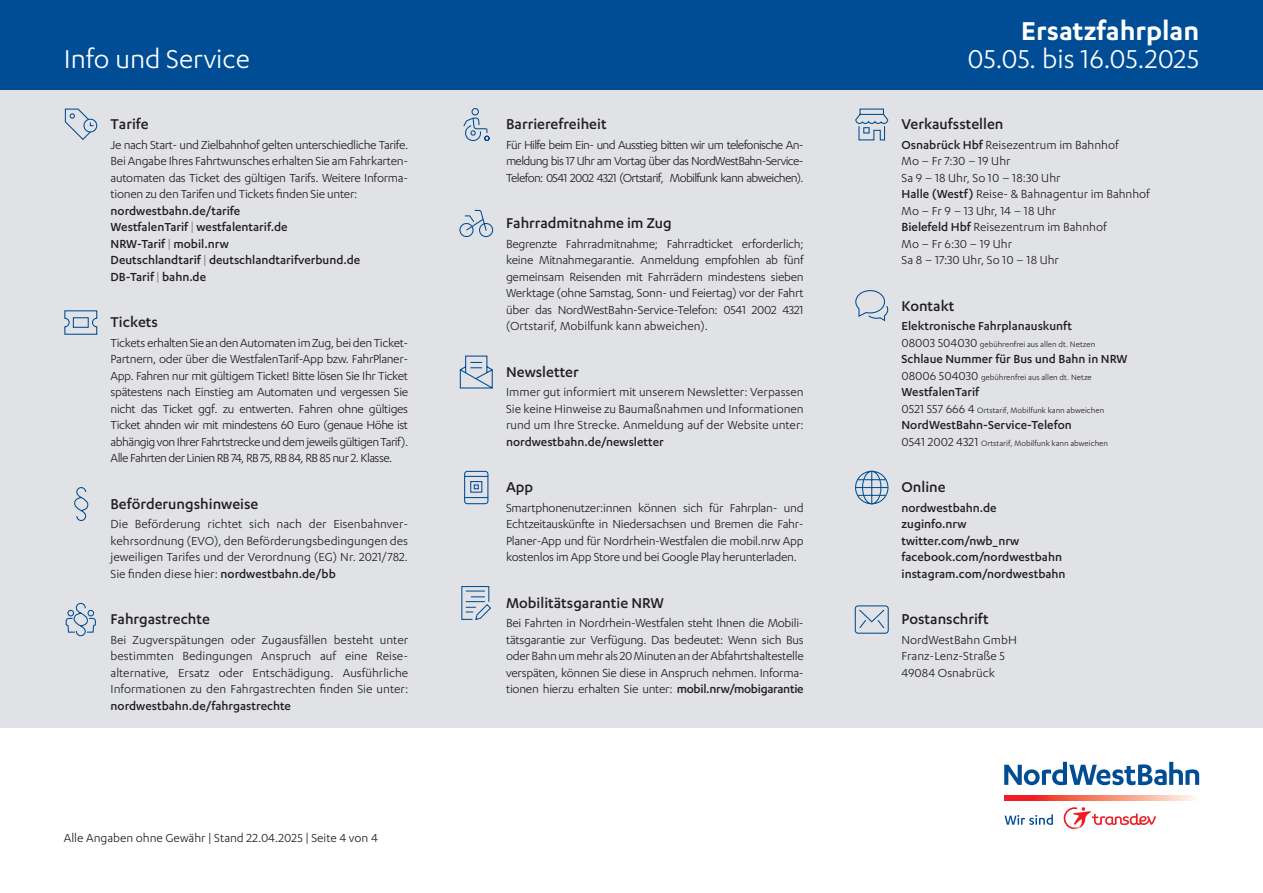
<style>
.page{position:relative;width:1263px;height:893px;background:#fff}
.page>*{position:absolute;margin:0;border:0;box-sizing:border-box;transform-origin:0 0}
.t1{font:30px "Karbon";color:#fff}
.t2{font:600 30px "Karbon";color:#fff}
.t3{font:500 16.5px "Karbon";color:#231f20}
.t4{font:13.5px/16.5px "Karbon";color:#231f20;text-align:justify}
.t5{font:500 13.5px/16.5px "Karbon";color:#231f20}
.t6{font:9px "Karbon";color:#231f20}
.s1{font-weight:300}
.s2{font-weight:500}
.s3{font-size:13.5px}
</style>
<div class="page">
<div style="left:0;top:0;width:1263px;height:727px;background:#e1e2e6"></div>
<div style="left:0;top:0;width:1263px;height:89px;background:#014d95"></div>
<svg style="left:1004px;top:796px;width:190px;height:4px"></svg>
<svg style="left:1004px;top:814px;width:49px;height:11px"></svg>
<svg style="left:1082px;top:807px;width:74px;height:20px"></svg>
<img style="left:1063px;top:807px;width:19px;height:22px">
<svg style="left:1004px;top:762px;width:195px;height:23px"></svg>
<svg style="left:74px;top:487px;width:14px;height:34px"></svg>
<svg style="left:64px;top:108px;width:34px;height:32px"></svg>
<svg style="left:64px;top:310px;width:34px;height:25px"></svg>
<svg style="left:461px;top:586px;width:30px;height:34px"></svg>
<svg style="left:65px;top:602px;width:31px;height:35px"></svg>
<svg style="left:459px;top:355px;width:34px;height:34px"></svg>
<svg style="left:464px;top:470px;width:25px;height:35px"></svg>
<svg style="left:459px;top:210px;width:34px;height:27px"></svg>
<svg style="left:463px;top:108px;width:27px;height:34px"></svg>
<svg style="left:855px;top:108px;width:34px;height:33px"></svg>
<svg style="left:855px;top:290px;width:34px;height:32px"></svg>
<svg style="left:855px;top:470px;width:34px;height:35px"></svg>
<svg style="left:855px;top:605px;width:34px;height:29px"></svg>
<h1 class="t1" style="left:64px;top:42px;width:188px">Info und Service</h1>
<p class="t3" style="left:111px;top:115px;width:40px">Tarife</p>
<p class="t4" style="left:111px;top:136px;width:299px">Je nach Start- und Zielbahnhof gelten unterschiedliche Tarife.<br>Bei Angabe Ihres Fahrtwunsches erhalten Sie am Fahrkarten&shy;automaten das Ticket des gültigen Tarifs. Weitere Informa&shy;tionen zu den Tarifen und Tickets finden Sie unter:</p>
<p class="t5" style="left:111px;top:202px;width:251px">nordwestbahn.de/tarife<br>WestfalenTarif <span class="s1">|</span> westfalentarif.de<br>NRW-Tarif <span class="s1">|</span> mobil.nrw<br>Deutschlandtarif <span class="s1">|</span> deutschlandtarifverbund.de<br>DB-Tarif <span class="s1">|</span> bahn.de</p>
<p class="t3" style="left:111px;top:313px;width:49px">Tickets</p>
<p class="t4" style="left:111px;top:334px;width:299px">Tickets erhalten Sie an den Automaten im Zug, bei den Ticket-Partnern, oder über die WestfalenTarif-App bzw. FahrPlaner-App. Fahren nur mit gültigem Ticket! Bitte lösen Sie Ihr Ticket spätestens nach Einstieg am Automaten und vergessen Sie nicht das Ticket ggf. zu entwerten. Fahren ohne gültiges Ticket ahnden wir mit mindestens 60 Euro (genaue Höhe ist abhängig von Ihrer Fahrtstrecke und dem jeweils gültigen Tarif).<br>Alle Fahrten der Linien RB 74, RB 75, RB 84, RB 85 nur 2. Klasse.</p>
<p class="t3" style="left:111px;top:494px;width:149px">Beförderungshinweise</p>
<p class="t4" style="left:111px;top:515px;width:299px">Die Beförderung richtet sich nach der Eisenbahnver&shy;kehrsordnung (EVO), den Beförderungsbedingungen des jeweiligen Tarifes und der Verordnung (EG) Nr. 2021/782.<br>Sie finden diese hier: <span class="s2">nordwestbahn.de/bb</span></p>
<p class="t3" style="left:111px;top:610px;width:101px">Fahrgastrechte</p>
<p class="t4" style="left:111px;top:631px;width:299px">Bei Zugverspätungen oder Zugausfällen besteht unter bestimmten Bedingungen Anspruch auf eine Reise&shy;alternative, Ersatz oder Entschädigung. Ausführliche Informationen zu den Fahrgastrechten finden Sie unter:</p>
<p class="t5" style="left:111px;top:697px;width:182px">nordwestbahn.de/fahrgastrechte</p>
<p class="t4" style="left:64px;top:829px;width:316px">Alle Angaben ohne Gewähr | Stand 22.04.2025 | Seite 4 von 4</p>
<p class="t3" style="left:506px;top:115px;width:102px">Barrierefreiheit</p>
<p class="t4" style="left:506px;top:136px;width:299px">Für Hilfe beim Ein- und Ausstieg bitten wir um telefonische An&shy;meldung bis 17 Uhr am Vortag über das NordWestBahn-Service-Telefon: 0541 2002 4321 (Ortstarif, Mobilfunk kann abweichen).</p>
<p class="t3" style="left:506px;top:214px;width:167px">Fahrradmitnahme im Zug</p>
<p class="t4" style="left:506px;top:235px;width:299px">Begrenzte Fahrradmitnahme; Fahrradticket erforderlich; keine Mitnahmegarantie. Anmeldung empfohlen ab fünf gemeinsam Reisenden mit Fahrrädern mindestens sieben Werktage (ohne Samstag, Sonn- und Feiertag) vor der Fahrt über das NordWestBahn-Service-Telefon: 0541 2002 4321 (Ortstarif, Mobilfunk kann abweichen).</p>
<p class="t3" style="left:506px;top:362px;width:74px">Newsletter</p>
<p class="t4" style="left:506px;top:383px;width:299px">Immer gut informiert mit unserem Newsletter: Verpassen Sie keine Hinweise zu Baumaßnahmen und Informationen rund um Ihre Strecke. Anmeldung auf der Website unter:</p>
<p class="t5" style="left:506px;top:433px;width:159px">nordwestbahn.de/newsletter</p>
<p class="t3" style="left:506px;top:478px;width:29px">App</p>
<p class="t4" style="left:506px;top:499px;width:299px">Smartphonenutzer:innen können sich für Fahrplan- und Echtzeitauskünfte in Niedersachsen und Bremen die Fahr-Planer-App und für Nordrhein-Westfalen die mobil.nrw App kostenlos im App Store und bei Google Play herunterladen.</p>
<p class="t3" style="left:506px;top:593px;width:160px">Mobilitätsgarantie NRW</p>
<p class="t4" style="left:506px;top:614px;width:299px">Bei Fahrten in Nordrhein-Westfalen steht Ihnen die Mobili&shy;tätsgarantie zur Verfügung. Das bedeutet: Wenn sich Bus oder Bahn um mehr als 20 Minuten an der Abfahrtshaltestelle verspäten, können Sie diese in Anspruch nehmen. Informa&shy;tionen hierzu erhalten Sie unter: <span class="s2">mobil.nrw/mobigarantie</span></p>
<h1 class="t2" style="left:1021px;top:13px;width:179px">Ersatzfahrplan</h1>
<h1 class="t1" style="left:968px;top:42px;width:233px">05.05. bis 16.05.2025</h1>
<p class="t3" style="left:901px;top:115px;width:103px">Verkaufsstellen</p>
<p class="t4" style="left:901px;top:136px;width:250px;text-align:left"><span class="s2">Osnabrück Hbf</span> Reisezentrum im Bahnhof<br>Mo – Fr 7:30 – 19 Uhr<br>Sa 9 – 18 Uhr, So 10 – 18:30 Uhr<br><span class="s2">Halle (Westf)</span> Reise- &amp; Bahnagentur im Bahnhof<br>Mo – Fr 9 – 13 Uhr, 14 – 18 Uhr<br><span class="s2">Bielefeld Hbf</span> Reisezentrum im Bahnhof<br>Mo – Fr 6:30 – 19 Uhr<br>Sa 8 – 17:30 Uhr, So 10 – 18 Uhr</p>
<p class="t3" style="left:901px;top:296px;width:54px">Kontakt</p>
<p class="t5" style="left:901px;top:317px;width:172px">Elektronische Fahrplanauskunft</p>
<p class="t6" style="left:901px;top:339px;width:195px"><span class="s3">08003 504030</span> gebührenfrei aus allen dt. Netzen</p>
<p class="t5" style="left:901px;top:350px;width:228px">Schlaue Nummer für Bus und Bahn in NRW</p>
<p class="t6" style="left:901px;top:372px;width:192px"><span class="s3">08006 504030</span> gebührenfrei aus allen dt. Netze</p>
<p class="t5" style="left:901px;top:383px;width:79px">WestfalenTarif</p>
<p class="t6" style="left:901px;top:405px;width:204px"><span class="s3">0521 557 666 4</span> Ortstarif, Mobilfunk kann abweichen</p>
<p class="t5" style="left:901px;top:416px;width:172px">NordWestBahn-Service-Telefon</p>
<p class="t6" style="left:901px;top:438px;width:208px"><span class="s3">0541 2002 4321</span> Ortstarif, Mobilfunk kann abweichen</p>
<p class="t3" style="left:901px;top:478px;width:46px">Online</p>
<p class="t5" style="left:901px;top:499px;width:166px">nordwestbahn.de<br>zuginfo.nrw twitter.com/nwb_nrw facebook.com/nordwestbahn instagram.com/nordwestbahn</p>
<p class="t3" style="left:901px;top:610px;width:89px">Postanschrift</p>
<p class="t4" style="left:901px;top:631px;width:117px;text-align:left">NordWestBahn GmbH<br>Franz-Lenz-Straße 5<br>49084 Osnabrück</p>
</div>
